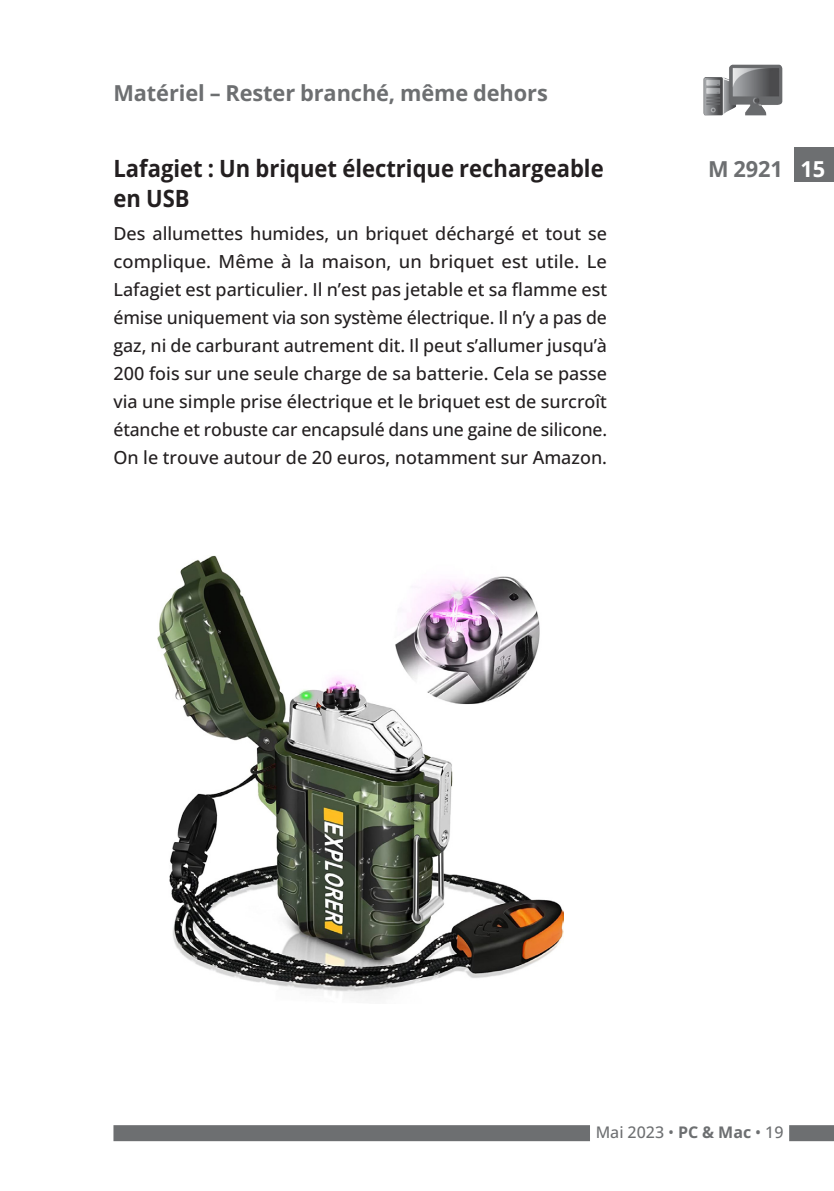
<style>
.page{position:relative;width:834px;height:1191px;background:#fff}
.page>*{position:absolute;margin:0;border:0;box-sizing:border-box;transform-origin:0 0}
.Article_titre_2{font:700 23.8px "Open Sans";color:#231f20;scale:.93 1}
.t1{font:700 22px "Open Sans";letter-spacing:-.005em;color:#6d6f71}
.Num_Catégorie{font:700 22px "Open Sans";color:#fff}
.Corps_de_texte{font:500 18px/28px "Open Sans";color:#231f20;text-align:justify}
.t2{font:500 16px "Open Sans";color:#6d6f71}
.s1{font-weight:400}
.s2{font-weight:700}
</style>
<div class="page">
<div style="left:113px;top:1125px;width:720px;height:16px;background:#6d6f71"></div>
<div style="left:590px;top:1123px;width:199px;height:20px;background:#fff"></div>
<img style="left:703px;top:65px;width:79px;height:50px">
<img style="left:157px;top:556px;width:406px;height:442px">
<div style="left:794px;top:147px;width:39px;height:35px;background:#6d6f71"></div>
<p class="t1" style="left:113px;top:78px;width:436px">Matériel – Rester branché, même dehors</p>
<p class="Article_titre_2" style="left:113px;top:152px;width:528px">Lafagiet : Un briquet électrique rechargeable</p>
<p class="t1" style="left:708px;top:154px;width:76px">M 2921</p>
<p class="Article_titre_2" style="left:113px;top:182px;width:83px">en USB</p>
<p class="Corps_de_texte" style="left:113px;top:219px;width:495px">Des allumettes humides, un briquet déchargé et tout se complique. Même à la maison, un briquet est utile. Le Lafagiet est particulier. Il n’est pas jetable et sa flamme est émise uniquement via son système électrique. Il n’y a pas de gaz, ni de carburant autrement dit. Il peut s’allumer jusqu’à 200 fois sur une seule charge de sa batterie. Cela se passe via une simple prise électrique et le briquet est de surcroît étanche et robuste car encapsulé dans une gaine de silicone.<br>On le trouve autour de 20 euros, notamment sur Amazon.</p>
<p class="Num_Catégorie" style="left:800px;top:154px;width:26px">15</p>
<p class="t2" style="left:595px;top:1121px;width:189px">Mai 2023 <span class="s1">•</span> <span class="s2">PC &amp; Mac</span> • 19</p>
</div>
